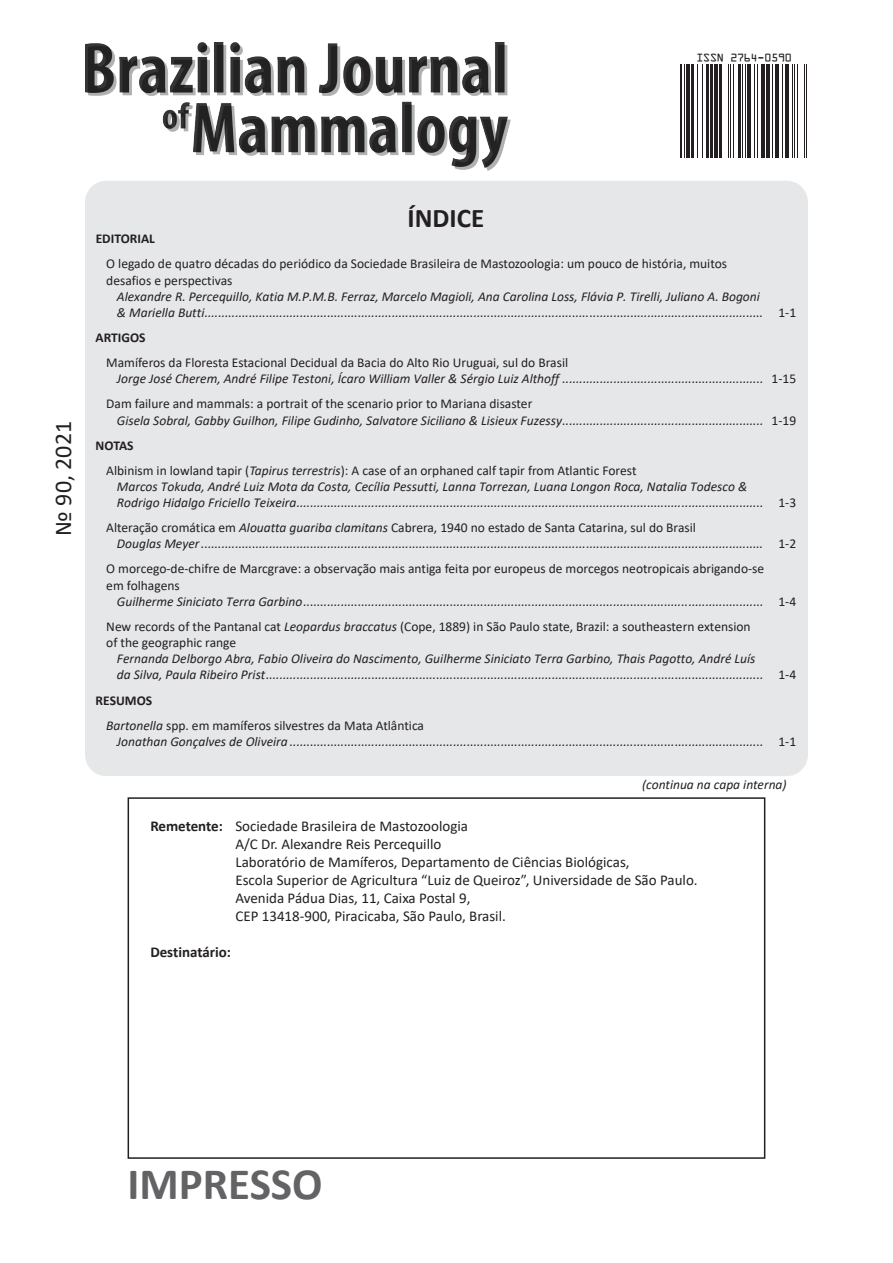
<style>
.page{position:relative;width:893px;height:1263px;background:#fff}
.page>*{position:absolute;margin:0;border:0;box-sizing:border-box;transform-origin:0 0}
.t1{font:700 45px "Calibri";color:#636366}
.t2{font:700 27px "Calibri";color:#231f20}
.t3{font:24px "Calibri";color:#231f20}
.t4{font:15px/18px "Calibri";color:#231f20}
.t5{font:700 15px "Calibri";color:#231f20}
.t6{font:italic 13.5px/16.2px "Calibri";color:#231f20}
.t7{font:13.5px/16.2px "Calibri";color:#231f20}
.t8{font:700 13.5px "Calibri";color:#231f20}
.t9{font:12.15px "OCR Aby BT";letter-spacing:-.065em;color:#231f20}
.s1{font-style:normal}
.s2{font-weight:700}
.s3{font-style:italic}
</style>
<div class="page">
<hr style="left:681px;top:64px;width:1px;height:94px;background:#231f20">
<hr style="left:684px;top:64px;width:1px;height:94px;background:#231f20">
<hr style="left:686px;top:64px;width:4px;height:94px;background:#231f20">
<hr style="left:692px;top:64px;width:2px;height:94px;background:#231f20">
<hr style="left:697px;top:64px;width:1px;height:94px;background:#231f20">
<hr style="left:702px;top:64px;width:1px;height:94px;background:#231f20">
<hr style="left:706px;top:64px;width:3px;height:94px;background:#231f20">
<hr style="left:710px;top:64px;width:3px;height:94px;background:#231f20">
<hr style="left:714px;top:64px;width:4px;height:94px;background:#231f20">
<hr style="left:720px;top:64px;width:2px;height:94px;background:#231f20">
<hr style="left:728px;top:64px;width:1px;height:94px;background:#231f20">
<hr style="left:730px;top:64px;width:1px;height:94px;background:#231f20">
<hr style="left:733px;top:64px;width:1px;height:94px;background:#231f20">
<hr style="left:738px;top:64px;width:3px;height:94px;background:#231f20">
<hr style="left:742px;top:64px;width:1px;height:94px;background:#231f20">
<hr style="left:745px;top:64px;width:1px;height:94px;background:#231f20">
<hr style="left:748px;top:64px;width:3px;height:94px;background:#231f20">
<hr style="left:754px;top:64px;width:1px;height:94px;background:#231f20">
<hr style="left:757px;top:64px;width:1px;height:94px;background:#231f20">
<hr style="left:761px;top:64px;width:3px;height:94px;background:#231f20">
<hr style="left:766px;top:64px;width:4px;height:94px;background:#231f20">
<hr style="left:771px;top:64px;width:1px;height:94px;background:#231f20">
<hr style="left:775px;top:64px;width:4px;height:94px;background:#231f20">
<hr style="left:782px;top:64px;width:1px;height:94px;background:#231f20">
<hr style="left:785px;top:64px;width:3px;height:94px;background:#231f20">
<hr style="left:791px;top:64px;width:1px;height:94px;background:#231f20">
<hr style="left:794px;top:64px;width:1px;height:94px;background:#231f20">
<hr style="left:797px;top:64px;width:1px;height:94px;background:#231f20">
<hr style="left:803px;top:64px;width:1px;height:94px;background:#231f20">
<hr style="left:806px;top:64px;width:1px;height:94px;background:#231f20">
<img style="left:85px;top:43px;width:425px;height:127px">
<div style="left:85px;top:181px;width:723px;height:595px;background:#e6e7e9;border-radius:21px"></div>
<div style="left:128px;top:797px;width:637px;height:362px;border:2px solid #231f20"></div>
<p class="t9" style="left:696px;top:49px;width:98px">ISSN 2764-0590</p>
<h3 class="t3" style="left:47px;top:536px;width:116px;rotate:-90deg">№ 90, 2021</h3>
<h2 class="t2" style="left:408px;top:199px;width:78px">ÍNDICE</h2>
<p class="t8" style="left:96px;top:229px;width:61px">EDITORIAL</p>
<p class="t7" style="left:106px;top:255px;width:622px">O legado de quatro décadas do periódico da Sociedade Brasileira de Mastozoologia: um pouco de história, muitos desafios e perspectivas</p>
<p class="t6" style="left:117px;top:288px;width:681px">Alexandre R. Percequillo, Katia M.P.M.B. Ferraz, Marcelo Magioli, Ana Carolina Loss, Flávia P. Tirelli, Juliano A. Bogoni<br>&amp; Mariella Butti.................................................................................................................................................................... <span class="s1">1-1</span></p>
<p class="t8" style="left:96px;top:328px;width:52px">ARTIGOS</p>
<p class="t6" style="left:117px;top:354px;width:681px;text-indent:-11px"><span class="s1">Mamíferos da Floresta Estacional Decidual da Bacia do Alto Rio Uruguai, sul do Brasil<br></span>Jorge José Cherem, André Filipe Testoni, Ícaro William Valler &amp; Sérgio Luiz Althoff ........................................................... <span class="s1">1-15</span></p>
<p class="t6" style="left:117px;top:395px;width:681px;text-indent:-11px"><span class="s1">Dam failure and mammals: a portrait of the scenario prior to Mariana disaster<br></span>Gisela Sobral, Gabby Guilhon, Filipe Gudinho, Salvatore Siciliano &amp; Lisieux Fuzessy........................................................... <span class="s1">1-19</span></p>
<p class="t7" style="left:106px;top:432px;width:532px;line-height:25px;text-indent:-11px"><span class="s2">NOTAS<br></span>Albinism in lowland tapir (<span class="s3">Tapirus terrestris</span>): A case of an orphaned calf tapir from Atlantic Forest</p>
<p class="t6" style="left:117px;top:478px;width:681px">Marcos Tokuda, André Luiz Mota da Costa, Cecília Pessutti, Lanna Torrezan, Luana Longon Roca, Natalia Todesco &amp;<br>Rodrigo Hidalgo Friciello Teixeira......................................................................................................................................... <span class="s1">1-3</span></p>
<p class="t6" style="left:117px;top:519px;width:681px;text-indent:-11px"><span class="s1">Alteração cromática em</span> Alouatta guariba clamitans <span class="s1">Cabrera, 1940 no estado de Santa Catarina, sul do Brasil<br></span>Douglas Meyer..................................................................................................................................................................... <span class="s1">1-2</span></p>
<p class="t7" style="left:106px;top:560px;width:659px">O morcego-de-chifre de Marcgrave: a observação mais antiga feita por europeus de morcegos neotropicais abrigando-se em folhagens</p>
<p class="t6" style="left:106px;top:588px;width:691px;line-height:25px;text-indent:11px">Guilherme Siniciato Terra Garbino....................................................................................................................................... <span class="s1">1-4<br>New records of the Pantanal cat</span> Leopardus braccatus <span class="s1">(Cope, 1889) in São Paulo state, Brazil: a southeastern extension</span></p>
<p class="t7" style="left:106px;top:634px;width:132px">of the geographic range</p>
<p class="t6" style="left:117px;top:650px;width:681px">Fernanda Delborgo Abra, Fabio Oliveira do Nascimento, Guilherme Siniciato Terra Garbino, Thais Pagotto, André Luís<br>da Silva, Paula Ribeiro Prist.................................................................................................................................................. <span class="s1">1-4</span></p>
<p class="t7" style="left:106px;top:687px;width:319px;line-height:25px;text-indent:-11px"><span class="s2">RESUMOS<br></span><span class="s3">Bartonella</span> spp. em mamíferos silvestres da Mata Atlântica</p>
<p class="t6" style="left:117px;top:733px;width:681px">Jonathan Gonçalves de Oliveira ........................................................................................................................................... <span class="s1">1-1</span></p>
<p class="t6" style="left:642px;top:776px;width:146px">(continua na capa interna)</p>
<p class="t4" style="left:235px;top:817px;width:464px;text-indent:-85px"><span class="s2">Remetente:</span> Sociedade Brasileira de Mastozoologia<br>A/C Dr. Alexandre Reis Percequillo<br>Laboratório de Mamíferos, Departamento de Ciências Biológicas,<br>Escola Superior de Agricultura “Luiz de Queiroz”, Universidade de São Paulo.<br>Avenida Pádua Dias, 11, Caixa Postal 9,<br>CEP 13418-900, Piracicaba, São Paulo, Brasil.</p>
<p class="t5" style="left:150px;top:942px;width:82px">Destinatário:</p>
<h1 class="t1" style="left:128px;top:1152px;width:197px">IMPRESSO</h1>
</div>
